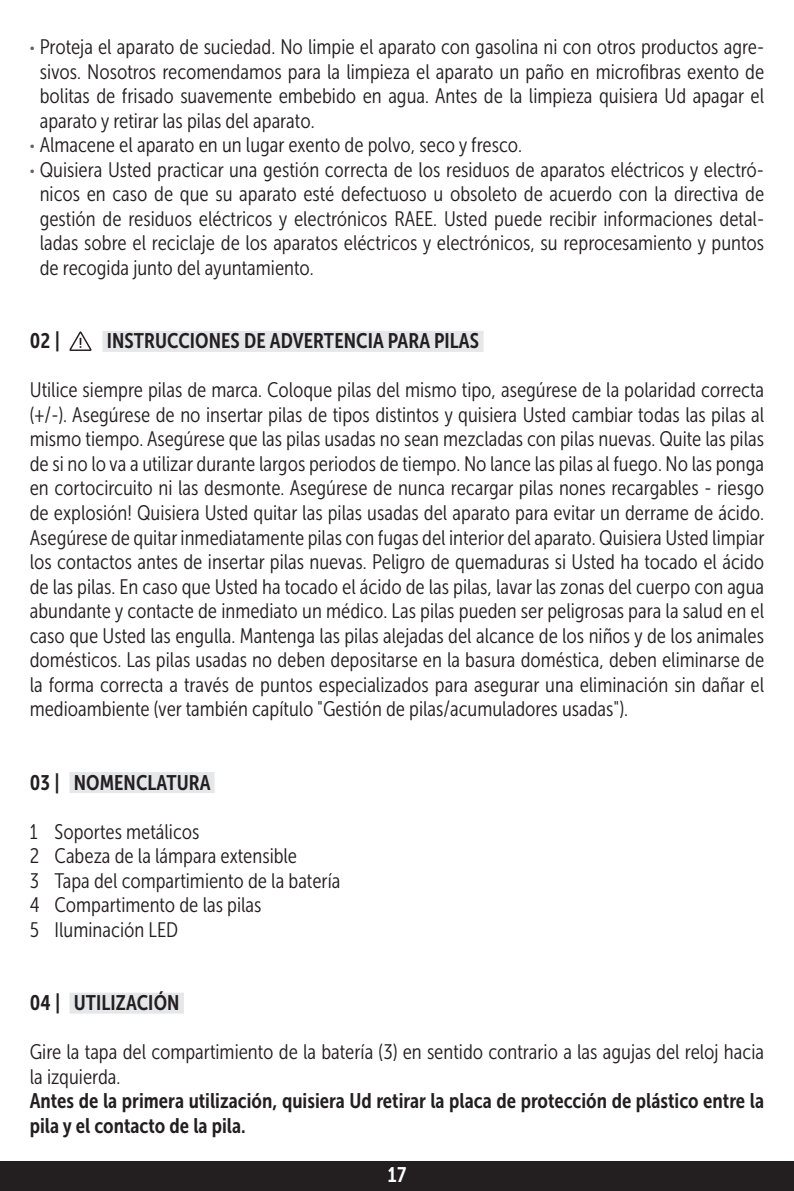
<style>
.page{position:relative;width:794px;height:1191px;background:#fff}
.page>*{position:absolute;margin:0;border:0;box-sizing:border-box;transform-origin:0 0}
.t1{font:21px/24.5px "Museo Sans Cond 300";color:#231f20;text-align:justify}
.t2{font:21px/24.5px "Museo Sans Cond 700";color:#231f20}
.t3{font:21px "Museo Sans Cond 700";color:#fff}
.s1{font-family:"Museo Sans 300";font-size:12.6px;color:#636366}
</style>
<div class="page">
<div style="left:0;top:1161px;width:794px;height:30px;background:#231f20"></div>
<div style="left:102px;top:331px;width:381px;height:21px;background:#e6e7e9"></div>
<div style="left:69px;top:772px;width:145px;height:21px;background:#e6e7e9"></div>
<div style="left:69px;top:992px;width:115px;height:21px;background:#e6e7e9"></div>
<svg style="left:69px;top:331px;width:23px;height:20px"></svg>
<p class="t1" style="left:40px;top:35px;width:726px;text-indent:-10px"><span class="s1">•</span> Proteja el aparato de suciedad. No limpie el aparato con gasolina ni con otros productos agre&shy;sivos. Nosotros recomendamos para la limpieza el aparato un paño en microfibras exento de bolitas de frisado suavemente embebido en agua. Antes de la limpieza quisiera Ud apagar el aparato y retirar las pilas del aparato.</p>
<p class="t1" style="left:30px;top:133px;width:494px"><span class="s1">•</span> Almacene el aparato en un lugar exento de polvo, seco y fresco.</p>
<p class="t1" style="left:40px;top:157px;width:726px;text-indent:-10px"><span class="s1">•</span> Quisiera Usted practicar una gestión correcta de los residuos de aparatos eléctricos y electró&shy;nicos en caso de que su aparato esté defectuoso u obsoleto de acuerdo con la directiva de gestión de residuos eléctricos y electrónicos RAEE. Usted puede recibir informaciones detal&shy;ladas sobre el reciclaje de los aparatos eléctricos y electrónicos, su reprocesamiento y puntos de recogida junto del ayuntamiento.</p>
<p class="t2" style="left:30px;top:329px;width:31px">02 |</p>
<p class="t2" style="left:107px;top:329px;width:374px">INSTRUCCIONES DE ADVERTENCIA PARA PILAS</p>
<p class="t1" style="left:30px;top:378px;width:736px">Utilice siempre pilas de marca. Coloque pilas del mismo tipo, asegúrese de la polaridad correcta (+/-). Asegúrese de no insertar pilas de tipos distintos y quisiera Usted cambiar todas las pilas al mismo tiempo. Asegúrese que las pilas usadas no sean mezcladas con pilas nuevas. Quite las pilas de si no lo va a utilizar durante largos periodos de tiempo. No lance las pilas al fuego. No las ponga en cortocircuito ni las desmonte. Asegúrese de nunca recargar pilas nones recargables - riesgo de explosión! Quisiera Usted quitar las pilas usadas del aparato para evitar un derrame de ácido.<br>Asegúrese de quitar inmediatamente pilas con fugas del interior del aparato. Quisiera Usted limpiar los contactos antes de insertar pilas nuevas. Peligro de quemaduras si Usted ha tocado el ácido de las pilas. En caso que Usted ha tocado el ácido de las pilas, lavar las zonas del cuerpo con agua abundante y contacte de inmediato un médico. Las pilas pueden ser peligrosas para la salud en el caso que Usted las engulla. Mantenga las pilas alejadas del alcance de los niños y de los animales domésticos. Las pilas usadas no deben depositarse en la basura doméstica, deben eliminarse de la forma correcta a través de puntos especializados para asegurar una eliminación sin dañar el medioambiente (ver también capítulo "Gestión de pilas/acumuladores usadas").</p>
<p class="t2" style="left:30px;top:770px;width:182px">03 | NOMENCLATURA</p>
<p class="t1" style="left:30px;top:819px;width:312px;text-align:left">1 Soportes metálicos<br>2 Cabeza de la lámpara extensible<br>3 Tapa del compartimiento de la batería<br>4 Compartimento de las pilas<br>5 Iluminación LED</p>
<p class="t2" style="left:30px;top:990px;width:151px">04 | UTILIZACIÓN</p>
<p class="t1" style="left:30px;top:1040px;width:736px">Gire la tapa del compartimiento de la batería (3) en sentido contrario a las agujas del reloj hacia la izquierda.</p>
<p class="t2" style="left:30px;top:1088px;width:736px">Antes de la primera utilización, quisiera Ud retirar la placa de protección de plástico entre la pila y el contacto de la pila.</p>
<p class="t3" style="left:388px;top:1162px;width:20px">17</p>
</div>
